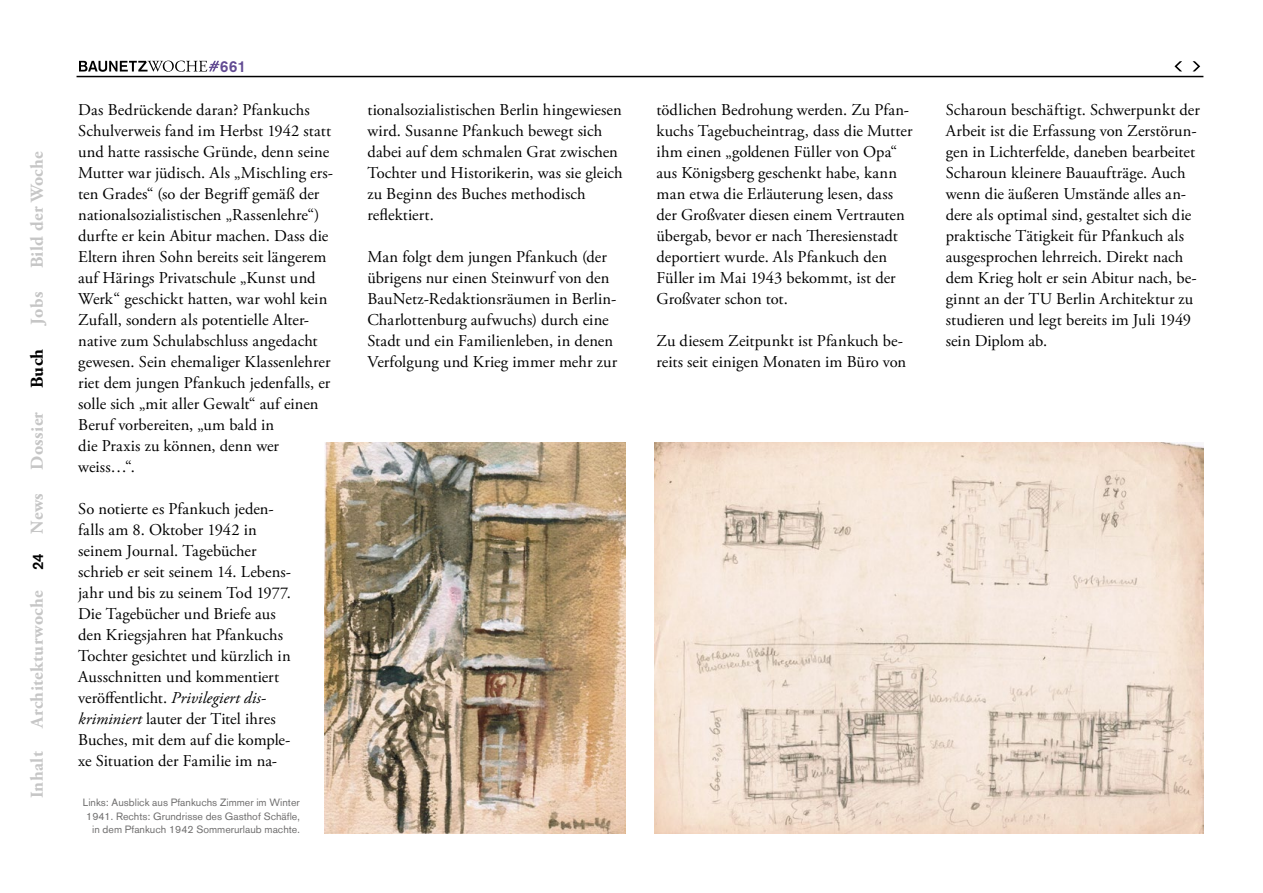
<style>
.page{position:relative;width:1263px;height:893px;background:#fff}
.page>*{position:absolute;margin:0;border:0;box-sizing:border-box;transform-origin:0 0}
.t1{font:700 18px "Adobe Garamond Pro";letter-spacing:.02em;color:#c6c6c6}
.t2{font:700 18px "Adobe Garamond Pro";color:#000}
.t3{font:16.5px/21px "Adobe Garamond Pro";letter-spacing:.005em;color:#000}
.t4{font:500 15.75px "Akzidenz Grotesk BQ";color:#624b93}
.t5{font:500 15px "Akzidenz Grotesk BQ";color:#000}
.t6{font:10.5px/13.5px "Akzidenz Grotesk BQ";color:#706f6f;text-align:right}
.s1{font-style:italic}
</style>
<div class="page">
<hr style="left:77px;top:76px;width:1126px;height:1px;background:#000">
<svg style="left:1192px;top:61px;width:8px;height:10px"></svg>
<svg style="left:1174px;top:61px;width:8px;height:10px"></svg>
<img style="left:324px;top:442px;width:301px;height:391px">
<img style="left:655px;top:442px;width:548px;height:391px">
<svg style="left:79px;top:61px;width:140px;height:11px"></svg>
<p class="t1" style="left:27px;top:268px;width:119px;rotate:-90deg">Bild der Woche</p>
<p class="t1" style="left:27px;top:325px;width:34px;rotate:-90deg">Jobs</p>
<p class="t2" style="left:27px;top:388px;width:41px;rotate:-90deg">Buch</p>
<p class="t1" style="left:27px;top:470px;width:59px;rotate:-90deg">Dossier</p>
<p class="t1" style="left:27px;top:534px;width:42px;rotate:-90deg">News</p>
<p class="t5" style="left:29px;top:570px;width:18px;rotate:-90deg">24</p>
<p class="t1" style="left:27px;top:728px;width:139px;rotate:-90deg">Architekturwoche</p>
<p class="t1" style="left:27px;top:798px;width:49px;rotate:-90deg">Inhalt</p>
<p class="t4" style="left:220px;top:56px;width:28px">661</p>
<p class="t3" style="left:78px;top:100px;width:256px">Das Bedrückende daran? Pfankuchs Schulverweis fand im Herbst 1942 statt und hatte rassische Gründe, denn seine Mutter war jüdisch. Als „Mischling ers&shy;ten Grades“ (so der Begriff gemäß der nationalsozialistischen „Rassenlehre“) durfte er kein Abitur machen. Dass die Eltern ihren Sohn bereits seit längerem auf Härings Privatschule „Kunst und Werk“ geschickt hatten, war wohl kein Zufall, sondern als potentielle Alter&shy;native zum Schulabschluss angedacht gewesen. Sein ehemaliger Klassenlehrer riet dem jungen Pfankuch jedenfalls, er solle sich „mit aller Gewalt“ auf einen Beruf vorbereiten, „um bald in<br>die Praxis zu können, denn wer weiss…“.</p>
<p class="t3" style="left:78px;top:499px;width:214px">So notierte es Pfankuch jeden&shy;falls am 8. Oktober 1942 in seinem Journal. Tagebücher schrieb er seit seinem 14. Lebens&shy;jahr und bis zu seinem Tod 1977.<br>Die Tagebücher und Briefe aus den Kriegsjahren hat Pfankuchs<br>Tochter gesichtet und kürzlich in<br>Ausschnitten und kommentiert veröffentlicht. <span class="s1">Privilegiert dis&shy;kriminiert</span> lauter der Titel ihres<br>Buches, mit dem auf die komple&shy;xe Situation der Familie im na-</p>
<p class="t6" style="left:83px;top:796px;width:218px">Links: Ausblick aus Pfankuchs Zimmer im Winter<br>1941. Rechts: Grundrisse des Gasthof Schäfle, in dem Pfankuch 1942 Sommerurlaub machte.</p>
<p class="t3" style="left:367px;top:100px;width:257px">tionalsozialistischen Berlin hingewiesen wird. Susanne Pfankuch bewegt sich dabei auf dem schmalen Grat zwischen Tochter und Historikerin, was sie gleich zu Beginn des Buches methodisch reflektiert.</p>
<p class="t3" style="left:367px;top:247px;width:251px">Man folgt dem jungen Pfankuch (der übrigens nur einen Steinwurf von den BauNetz-Redaktionsräumen in Berlin-Charlottenburg aufwuchs) durch eine Stadt und ein Familienleben, in denen Verfolgung und Krieg immer mehr zur</p>
<p class="t3" style="left:656px;top:100px;width:257px">tödlichen Bedrohung werden. Zu Pfan&shy;kuchs Tagebucheintrag, dass die Mutter ihm einen „goldenen Füller von Opa“ aus Königsberg geschenkt habe, kann man etwa die Erläuterung lesen, dass der Großvater diesen einem Vertrauten übergab, bevor er nach Theresienstadt deportiert wurde. Als Pfankuch den Füller im Mai 1943 bekommt, ist der Großvater schon tot.</p>
<p class="t3" style="left:656px;top:331px;width:251px">Zu diesem Zeitpunkt ist Pfankuch be&shy;reits seit einigen Monaten im Büro von</p>
<p class="t3" style="left:946px;top:100px;width:256px">Scharoun beschäftigt. Schwerpunkt der Arbeit ist die Erfassung von Zerstörun&shy;gen in Lichterfelde, daneben bearbeitet Scharoun kleinere Bauaufträge. Auch wenn die äußeren Umstände alles an&shy;dere als optimal sind, gestaltet sich die praktische Tätigkeit für Pfankuch als ausgesprochen lehrreich. Direkt nach dem Krieg holt er sein Abitur nach, be&shy;ginnt an der TU Berlin Architektur zu studieren und legt bereits im Juli 1949 sein Diplom ab.</p>
</div>
